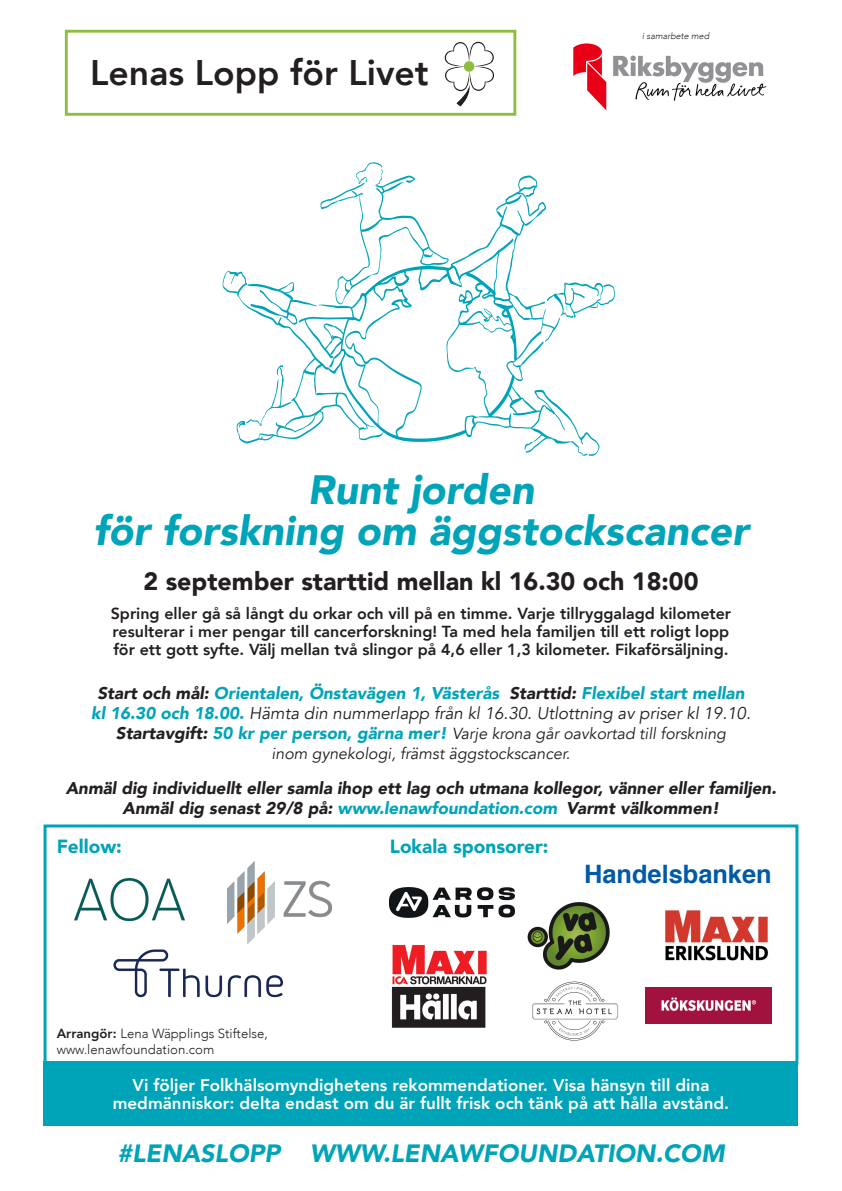
<style>
.page{position:relative;width:842px;height:1191px;background:#fff}
.page>*{position:absolute;margin:0;border:0;box-sizing:border-box;transform-origin:0 0}
.t1{font:italic 900 40.9px "Avenir";color:#00a4b8}
.t2{font:800 35.5px "Avenir";color:#231f20}
.t3{font:700 25.4px "Helvetica";color:#015aa7}
.t4{font:900 25px "Avenir";color:#231f20}
.t5{font:italic 900 25px "Avenir";color:#00a4b8}
.t6{font:900 19px "Avenir";color:#00a4b8}
.t7{font:italic 900 17px/20.4px "Avenir";color:#00a4b8;text-align:center}
.t8{font:italic 900 17px "Avenir";color:#231f20}
.t9{font:800 17px/18px "Avenir";color:#fff;text-align:center}
.Styckeformat_1{font:800 16px/18px "Avenir";color:#231f20;text-align:justify}
.t10{font:italic 16px/19.2px "Avenir";color:#231f20;text-align:center}
.t11{font:300 13.2px/15.8px "Avenir";color:#231f20}
.Styckeformat_1-2{font:italic 300 9px "Avenir";color:#231f20}
.s1{color:#231f20}
.s2{font-weight:400;color:#231f20}
.s3{font-weight:900;font-size:17px}
.s4{font-weight:900;font-size:17px;color:#00a4b8}
.s5{color:#00a4b8}
.s6{font-weight:800}
</style>
<div class="page">
<div style="left:44px;top:824px;width:754px;height:240px;background:#fff;border:3px solid #00a4b8"></div>
<img style="left:665px;top:910px;width:103px;height:51px">
<img style="left:527px;top:902px;width:83px;height:68px">
<img style="left:391px;top:944px;width:96px;height:84px">
<img style="left:390px;top:887px;width:125px;height:30px">
<svg style="left:223px;top:162px;width:392px;height:294px"></svg>
<svg style="left:444px;top:42px;width:50px;height:64px"></svg>
<div style="left:65px;top:30px;width:451px;height:86px;border:3px solid #8dbe3e"></div>
<img style="left:573px;top:43px;width:194px;height:68px">
<div style="left:44px;top:1061px;width:754px;height:64px;background:#00a4b8"></div>
<img style="left:645px;top:988px;width:127px;height:35px">
<img style="left:532px;top:981px;width:87px;height:60px">
<img style="left:74px;top:878px;width:110px;height:42px">
<img style="left:113px;top:943px;width:171px;height:55px">
<img style="left:228px;top:861px;width:104px;height:82px">
<p class="t2" style="left:90px;top:45px;width:340px">Lenas Lopp för Livet</p>
<p class="Styckeformat_1-2" style="left:642px;top:30px;width:69px">i samarbete med</p>
<p class="t1" style="left:308px;top:456px;width:228px">Runt jorden</p>
<p class="t1" style="left:93px;top:497px;width:657px">för forskning om äggstockscancer</p>
<p class="t4" style="left:143px;top:560px;width:556px">2 september starttid mellan kl 16.30 och 18:00</p>
<p class="Styckeformat_1" style="left:111px;top:604px;width:622px">Spring eller gå så långt du orkar och vill på en timme. Varje tillryggalagd kilometer resulterar i mer pengar till cancerforskning! Ta med hela familjen till ett roligt lopp för ett gott syfte. Välj mellan två slingor på 4,6 eller 1,3 kilometer. Fikaförsäljning.</p>
<p class="t7" style="left:91px;top:682px;width:661px"><span class="s1">Start och mål:</span> Orientalen, Önstavägen 1, Västerås <span class="s1">Starttid:</span> Flexibel start mellan kl 16.30 och 18.00. <span class="s2">Hämta din nummerlapp från kl 16.30. Utlottning av priser kl 19.10.</span></p>
<p class="t10" style="left:116px;top:724px;width:612px"><span class="s3">Startavgift:</span> <span class="s4">50 kr per person, gärna mer!</span> Varje krona går oavkortad till forskning inom gynekologi, främst äggstockscancer.</p>
<p class="t8" style="left:66px;top:774px;width:712px">Anmäl dig individuellt eller samla ihop ett lag och utmana kollegor, vänner eller familjen.</p>
<p class="t8" style="left:123px;top:794px;width:598px">Anmäl dig senast 29/8 på: <span class="s5">www.lenawfoundation.com</span> Varmt välkommen!</p>
<p class="t6" style="left:57px;top:830px;width:67px">Fellow:</p>
<p class="t11" style="left:57px;top:1025px;width:213px"><span class="s6">Arrangör:</span> Lena Wäpplings Stiftelse, www.lenawfoundation.com</p>
<p class="t6" style="left:390px;top:829px;width:160px">Lokala sponsorer:</p>
<p class="t3" style="left:584px;top:853px;width:189px">Handelsbanken</p>
<p class="t9" style="left:113px;top:1075px;width:618px">Vi följer Folkhälsomyndighetens rekommendationer. Visa hänsyn till dina medmänniskor: delta endast om du är fullt frisk och tänk på att hålla avstånd.</p>
<p class="t5" style="left:117px;top:1132px;width:609px">#LENASLOPP WWW.LENAWFOUNDATION.COM</p>
</div>
